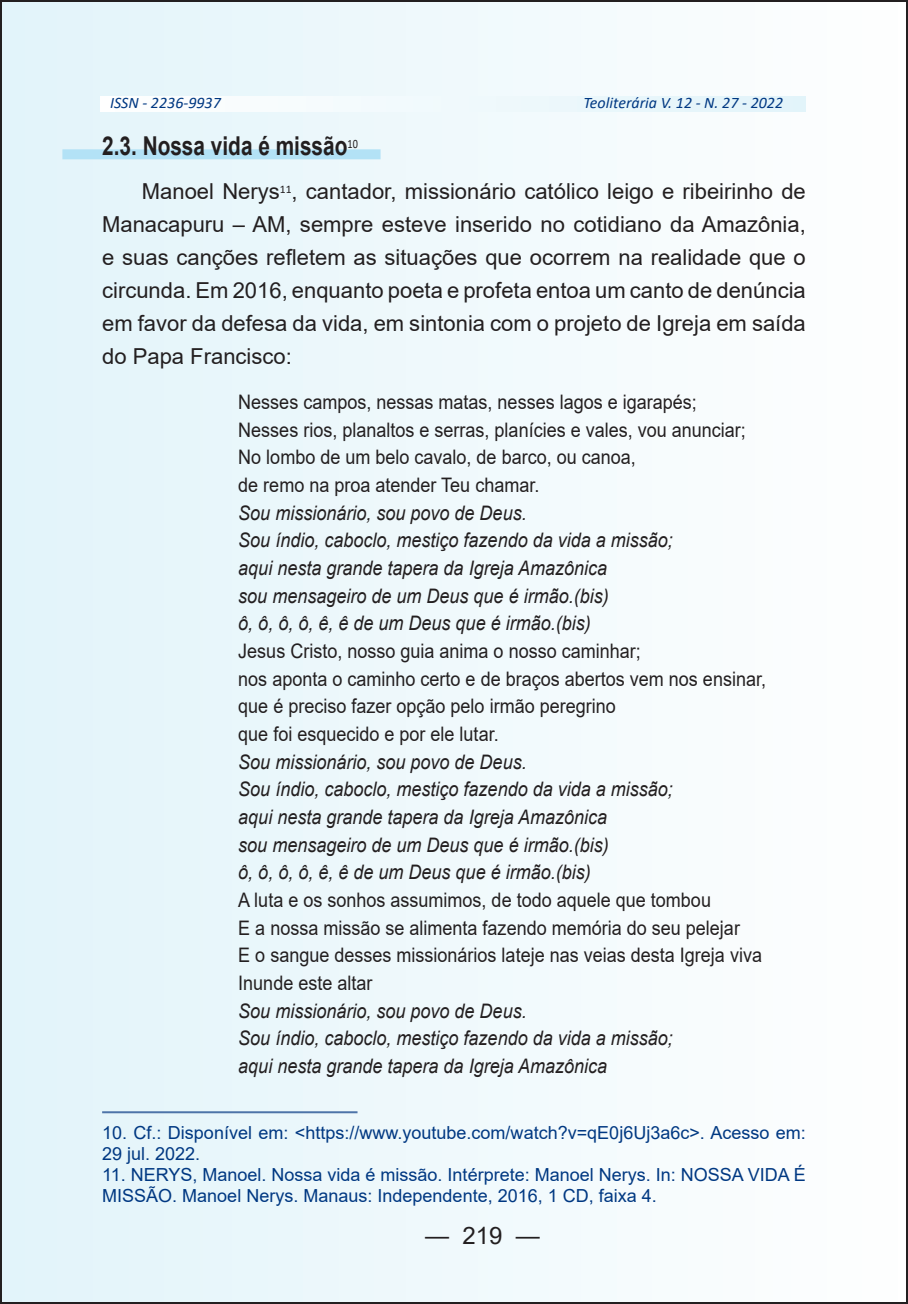
<style>
.page{position:relative;width:908px;height:1304px;background:#fff}
.page>*{position:absolute;margin:0;border:0;box-sizing:border-box;transform-origin:0 0}
.t1{font:700 26px "Arial";color:#231f20;scale:.8 1}
.t2{font:24px "Arial";color:#231f20}
.t3{font:22px/33px "Arial";color:#231f20;text-align:justify}
.t4{font:20px/27.6px "Arial";color:#231f20;scale:.9 1}
.t5{font:italic 20px/27.6px "Arial";color:#231f20;scale:.9 1}
.t6{font:18px/21px "Arial";color:#003882}
.t7{font:italic 16px "Calibri";color:#003882}
</style>
<div class="page">
<div style="left:1px;top:1px;width:905px;height:1302px;background:linear-gradient(to right,#e1f4fa,#fefefe)"></div>
<svg style="left:100px;top:96px;width:705px;height:15px"></svg>
<div style="left:62px;top:149px;width:318px;height:10px;background:#b3e2f6"></div>
<hr style="left:102px;top:1111px;width:255px;height:2px;background:#4d74a8">
<p class="t7" style="left:110px;top:92px;width:112px">ISSN - 2236-9937</p>
<p class="t7" style="left:583px;top:92px;width:201px">Teoliterária V. 12 - N. 27 - 2022</p>
<h1 class="t1" style="left:102px;top:128px;width:321px">2.3. Nossa vida é missão<sup>10</sup></h1>
<p class="t3" style="left:102px;top:175px;width:705px;text-indent:40px">Manoel Nerys<sup>11</sup>, cantador, missionário católico leigo e ribeirinho de Manacapuru – AM, sempre esteve inserido no cotidiano da Amazônia, e suas canções refletem as situações que ocorrem na realidade que o circunda. Em 2016, enquanto poeta e profeta entoa um canto de denúncia em favor da defesa da vida, em sintonia com o projeto de Igreja em saída do Papa Francisco:</p>
<p class="t4" style="left:238px;top:388px;width:565px">Nesses campos, nessas matas, nesses lagos e igarapés; Nesses rios, planaltos e serras, planícies e vales, vou anunciar; No lombo de um belo cavalo, de barco, ou canoa,<br>de remo na proa atender Teu chamar.</p>
<p class="t5" style="left:238px;top:499px;width:484px">Sou missionário, sou povo de Deus.<br>Sou índio, caboclo, mestiço fazendo da vida a missão; aqui nesta grande tapera da Igreja Amazônica<br>sou mensageiro de um Deus que é irmão.(bis)<br>ô, ô, ô, ô, ê, ê de um Deus que é irmão.(bis)</p>
<p class="t4" style="left:238px;top:637px;width:587px">Jesus Cristo, nosso guia anima o nosso caminhar;<br>nos aponta o caminho certo e de braços abertos vem nos ensinar, que é preciso fazer opção pelo irmão peregrino<br>que foi esquecido e por ele lutar.</p>
<p class="t5" style="left:238px;top:748px;width:484px">Sou missionário, sou povo de Deus.<br>Sou índio, caboclo, mestiço fazendo da vida a missão; aqui nesta grande tapera da Igreja Amazônica<br>sou mensageiro de um Deus que é irmão.(bis)<br>ô, ô, ô, ô, ê, ê de um Deus que é irmão.(bis)</p>
<p class="t4" style="left:238px;top:886px;width:583px">A luta e os sonhos assumimos, de todo aquele que tombou<br>E a nossa missão se alimenta fazendo memória do seu pelejar<br>E o sangue desses missionários lateje nas veias desta Igreja viva Inunde este altar</p>
<p class="t5" style="left:238px;top:997px;width:484px">Sou missionário, sou povo de Deus.<br>Sou índio, caboclo, mestiço fazendo da vida a missão; aqui nesta grande tapera da Igreja Amazônica</p>
<p class="t6" style="left:102px;top:1122px;width:704px">10. Cf.: Disponível em: &lt;https://www.youtube.com/watch?v=qE0j6Uj3a6c&gt;. Acesso em:<br>29 jul. 2022.</p>
<p class="t6" style="left:102px;top:1164px;width:704px">11. NERYS, Manoel. Nossa vida é missão. Intérprete: Manoel Nerys. In: NOSSA VIDA É<br>MISSÃO. Manoel Nerys. Manaus: Independente, 2016, 1 CD, faixa 4.</p>
<p class="t2" style="left:425px;top:1218px;width:116px">— 219 —</p>
</div>
